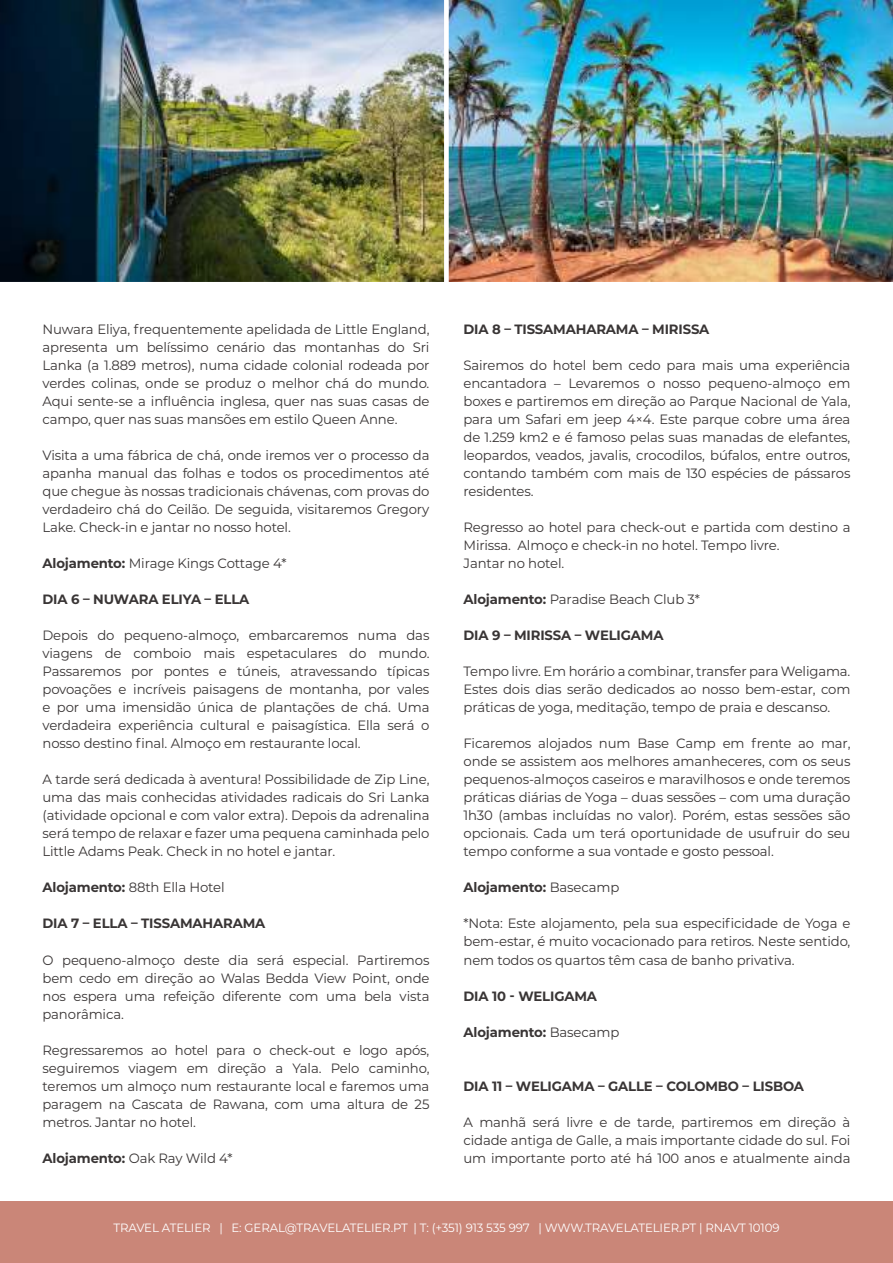
<style>
.page{position:relative;width:893px;height:1263px;background:#fff}
.page>*{position:absolute;margin:0;border:0;box-sizing:border-box;transform-origin:0 0}
.t1{font:13.5px/18px "Montserrat";letter-spacing:-.01em;color:#393535;text-align:justify}
.t2{font:700 13.5px "Montserrat";letter-spacing:-.01em;color:#393535}
.t3{font:12px "Montserrat";letter-spacing:-.01em;color:#fff}
.s1{font-weight:700}
.s2{font-weight:400}
</style>
<div class="page">
<div style="left:0;top:1201px;width:893px;height:62px;background:#ca8678"></div>
<img style="left:0;top:0;width:444px;height:282px">
<img style="left:444px;top:0;width:449px;height:282px">
<p class="t1" style="left:43px;top:320px;width:388px">Nuwara Eliya, frequentemente apelidada de Little England, apresenta um belíssimo cenário das montanhas do Sri Lanka (a 1.889 metros), numa cidade colonial rodeada por verdes colinas, onde se produz o melhor chá do mundo.<br>Aqui sente-se a influência inglesa, quer nas suas casas de campo, quer nas suas mansões em estilo Queen Anne.</p>
<p class="t1" style="left:43px;top:446px;width:388px">Visita a uma fábrica de chá, onde iremos ver o processo da apanha manual das folhas e todos os procedimentos até que chegue às nossas tradicionais chávenas, com provas do verdadeiro chá do Ceilão. De seguida, visitaremos Gregory Lake. Check-in e jantar no nosso hotel.</p>
<p class="t1" style="left:43px;top:554px;width:245px"><span class="s1">Alojamento:</span> Mirage Kings Cottage 4*</p>
<p class="t2" style="left:43px;top:590px;width:208px">DIA 6 – NUWARA ELIYA – ELLA</p>
<p class="t1" style="left:43px;top:626px;width:388px">Depois do pequeno-almoço, embarcaremos numa das viagens de comboio mais espetaculares do mundo.<br>Passaremos por pontes e túneis, atravessando típicas povoações e incríveis paisagens de montanha, por vales e por uma imensidão única de plantações de chá. Uma verdadeira experiência cultural e paisagística. Ella será o nosso destino final. Almoço em restaurante local.</p>
<p class="t1" style="left:43px;top:770px;width:388px">A tarde será dedicada à aventura! Possibilidade de Zip Line, uma das mais conhecidas atividades radicais do Sri Lanka (atividade opcional e com valor extra). Depois da adrenalina será tempo de relaxar e fazer uma pequena caminhada pelo Little Adams Peak. Check in no hotel e jantar.</p>
<p class="t1" style="left:43px;top:878px;width:184px"><span class="s1">Alojamento:</span> 88th Ella Hotel</p>
<p class="t2" style="left:43px;top:914px;width:224px">DIA 7 – ELLA – TISSAMAHARAMA</p>
<p class="t1" style="left:43px;top:950px;width:388px">O pequeno-almoço deste dia será especial. Partiremos bem cedo em direção ao Walas Bedda View Point, onde nos espera uma refeição diferente com uma bela vista panorâmica.</p>
<p class="t1" style="left:43px;top:1040px;width:388px">Regressaremos ao hotel para o check-out e logo após, seguiremos viagem em direção a Yala. Pelo caminho, teremos um almoço num restaurante local e faremos uma paragem na Cascata de Rawana, com uma altura de 25 metros. Jantar no hotel.</p>
<p class="t1" style="left:43px;top:1148px;width:192px"><span class="s1">Alojamento:</span> Oak Ray Wild 4*</p>
<p class="t2" style="left:463px;top:320px;width:247px">DIA 8 – TISSAMAHARAMA – MIRISSA</p>
<p class="t1" style="left:463px;top:356px;width:388px">Sairemos do hotel bem cedo para mais uma experiência encantadora – Levaremos o nosso pequeno-almoço em boxes e partiremos em direção ao Parque Nacional de Yala, para um Safari em jeep 4×4. Este parque cobre uma área de 1.259 km2 e é famoso pelas suas manadas de elefantes, leopardos, veados, javalis, crocodilos, búfalos, entre outros, contando também com mais de 130 espécies de pássaros residentes.</p>
<p class="t1" style="left:463px;top:518px;width:388px;text-align:left">Regresso ao hotel para check-out e partida com destino a<br>Mirissa. Almoço e check-in no hotel. Tempo livre.<br>Jantar no hotel.</p>
<p class="t1" style="left:463px;top:590px;width:238px"><span class="s1">Alojamento:</span> Paradise Beach Club 3*</p>
<p class="t2" style="left:463px;top:626px;width:202px">DIA 9 – MIRISSA – WELIGAMA</p>
<p class="t1" style="left:463px;top:662px;width:388px">Tempo livre. Em horário a combinar, transfer para Weligama.<br>Estes dois dias serão dedicados ao nosso bem-estar, com práticas de yoga, meditação, tempo de praia e descanso.</p>
<p class="t1" style="left:463px;top:734px;width:388px">Ficaremos alojados num Base Camp em frente ao mar, onde se assistem aos melhores amanheceres, com os seus pequenos-almoços caseiros e maravilhosos e onde teremos práticas diárias de Yoga – duas sessões – com uma duração 1h30 (ambas incluídas no valor). Porém, estas sessões são opcionais. Cada um terá oportunidade de usufruir do seu tempo conforme a sua vontade e gosto pessoal.</p>
<p class="t2" style="left:463px;top:878px;width:157px">Alojamento: <span class="s2">Basecamp</span></p>
<p class="t1" style="left:463px;top:914px;width:388px">*Nota: Este alojamento, pela sua especificidade de Yoga e bem-estar, é muito vocacionado para retiros. Neste sentido, nem todos os quartos têm casa de banho privativa.</p>
<p class="t2" style="left:463px;top:986px;width:135px">DIA 10 - WELIGAMA</p>
<p class="t2" style="left:463px;top:1022px;width:157px">Alojamento: <span class="s2">Basecamp</span></p>
<p class="t2" style="left:463px;top:1076px;width:342px">DIA 11 – WELIGAMA – GALLE – COLOMBO – LISBOA</p>
<p class="t1" style="left:463px;top:1112px;width:388px">A manhã será livre e de tarde, partiremos em direção à cidade antiga de Galle, a mais importante cidade do sul. Foi um importante porto até há 100 anos e atualmente ainda</p>
<p class="t3" style="left:113px;top:1219px;width:667px">TRAVEL ATELIER | E: GERAL@TRAVELATELIER.PT | T: (+351) 913 535 997 | WWW.TRAVELATELIER.PT | RNAVT 10109</p>
</div>
